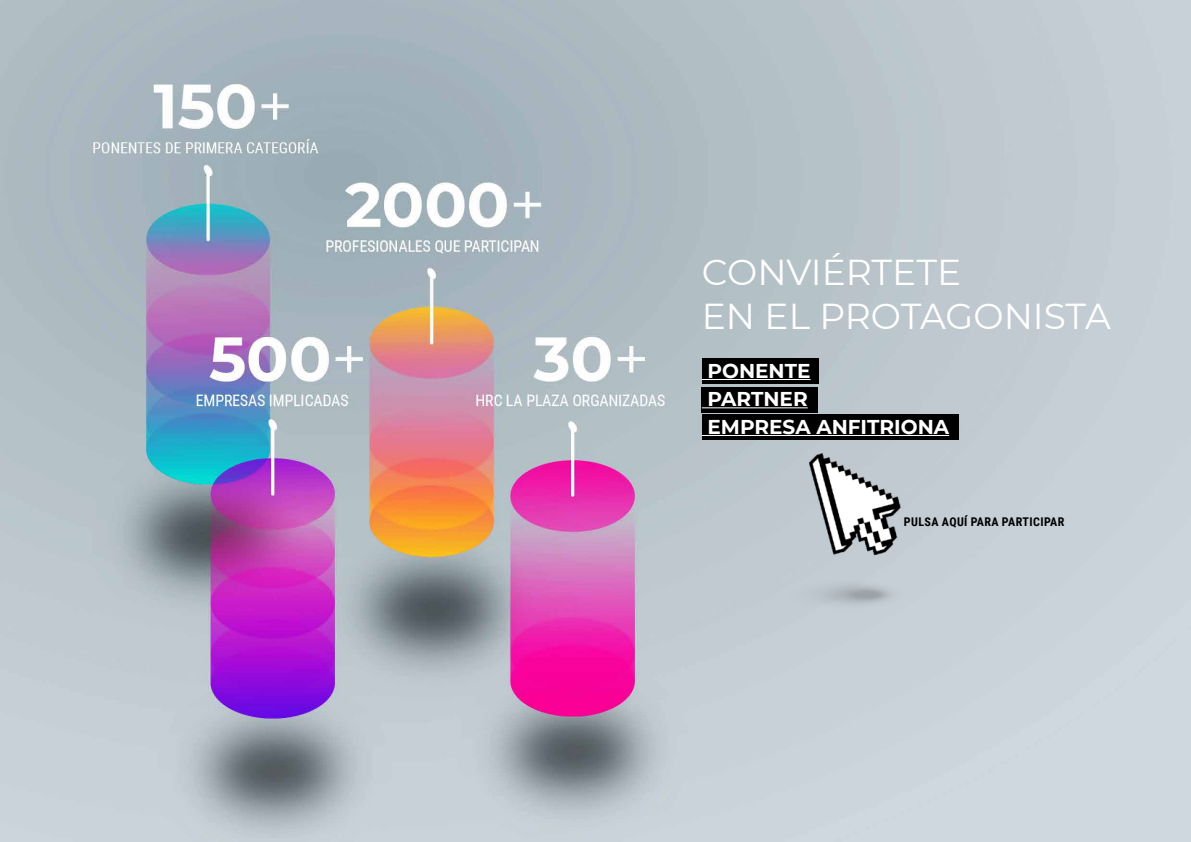
<style>
.page{position:relative;width:1191px;height:842px;background:#fff}
.page>*{position:absolute;margin:0;border:0;box-sizing:border-box;transform-origin:0 0}
.t1{font:36px/43.2px "Montserrat";color:#fff}
.t2{font:700 20px/28px "Montserrat";color:#fff}
.t3{font:700 12px "Roboto Condensed";letter-spacing:.035em;color:#000}
</style>
<div class="page">
<img style="left:0;top:0;width:1191px;height:842px">
<div style="left:702px;top:359px;width:116px;height:25px;background:#000"></div>
<hr style="left:702px;top:379px;width:108px;height:1px;background:#fff">
<div style="left:702px;top:387px;width:116px;height:25px;background:#000"></div>
<hr style="left:702px;top:407px;width:105px;height:1px;background:#fff">
<div style="left:702px;top:415px;width:256px;height:25px;background:#000"></div>
<hr style="left:702px;top:435px;width:247px;height:1px;background:#fff">
<img style="left:787px;top:454px;width:116px;height:155px">
<h1 class="t1" style="left:702px;top:250px;width:410px">CONVIÉRTETE<br>EN EL PROTAGONISTA</h1>
<p class="t2" style="left:707px;top:356px;width:243px">PONENTE<br>PARTNER<br>EMPRESA ANFITRIONA</p>
<p class="t3" style="left:904px;top:514px;width:162px">PULSA AQUÍ PARA PARTICIPAR</p>
</div>
